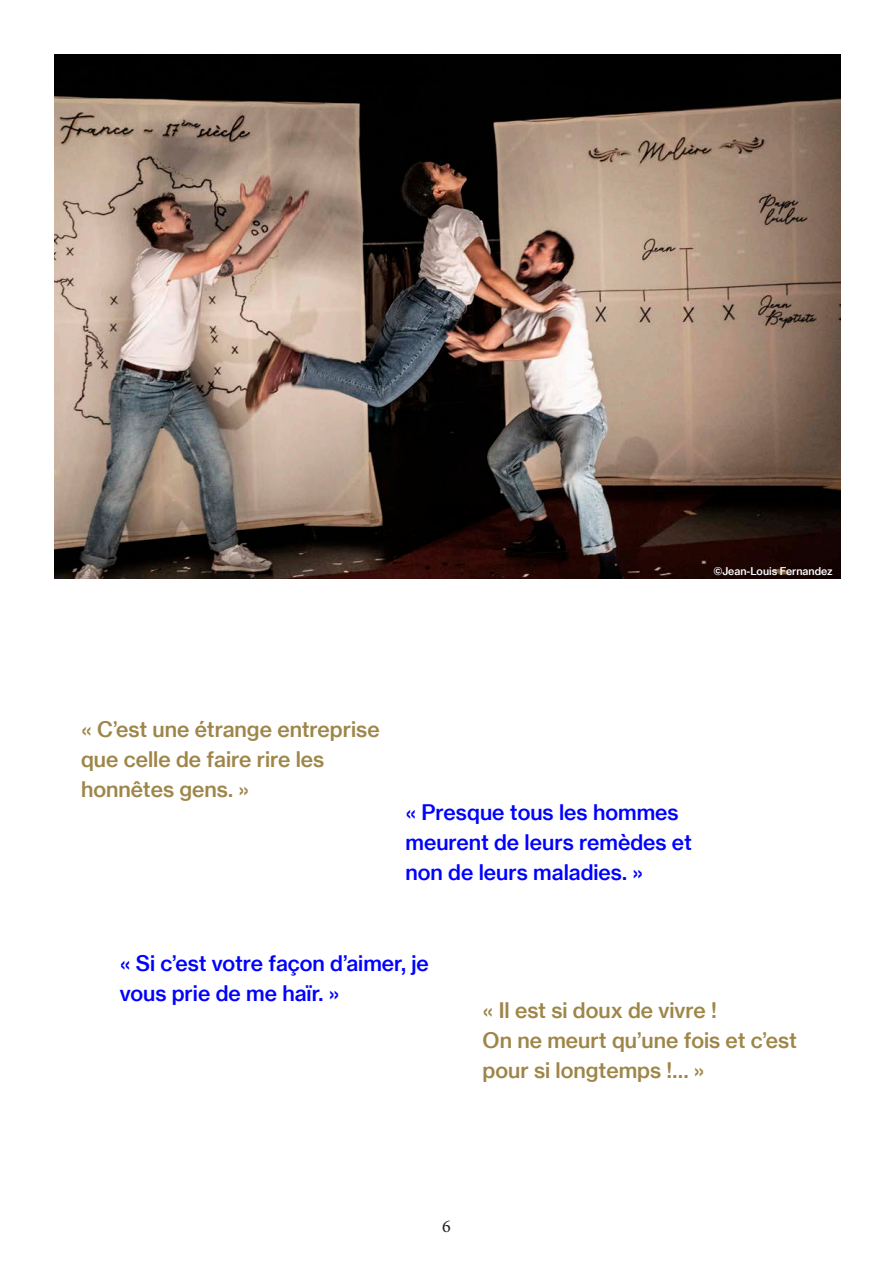
<style>
.page{position:relative;width:893px;height:1263px;background:#fff}
.page>*{position:absolute;margin:0;border:0;box-sizing:border-box;transform-origin:0 0}
.t1{font:21px/30px "N Haas Grotesk TX Pro 65 Md";color:#9e8548}
.t2{font:21px/30px "N Haas Grotesk TX Pro 65 Md";color:#00f}
.t3{font:18px "Minion Pro";color:#231f20}
.t4{font:10.5px "N Haas Grotesk TX Pro 65 Md";color:#fff}
</style>
<div class="page">
<img style="left:54px;top:54px;width:786px;height:524px">
<p class="t4" style="left:713px;top:565px;width:121px">©Jean-Louis Fernandez</p>
<p class="t1" style="left:81px;top:714px;width:300px">« C’est une étrange entreprise que celle de faire rire les honnêtes gens. »</p>
<p class="t2" style="left:405px;top:797px;width:288px">« Presque tous les hommes meurent de leurs remèdes et non de leurs maladies. »</p>
<p class="t2" style="left:120px;top:948px;width:311px">« Si c’est votre façon d’aimer, je vous prie de me haïr. »</p>
<p class="t1" style="left:483px;top:995px;width:236px">« Il est si doux de vivre !</p>
<p class="t1" style="left:483px;top:1025px;width:316px">On ne meurt qu’une fois et c’est pour si longtemps !… »</p>
<p class="t3" style="left:442px;top:1214px;width:10px">6</p>
</div>
